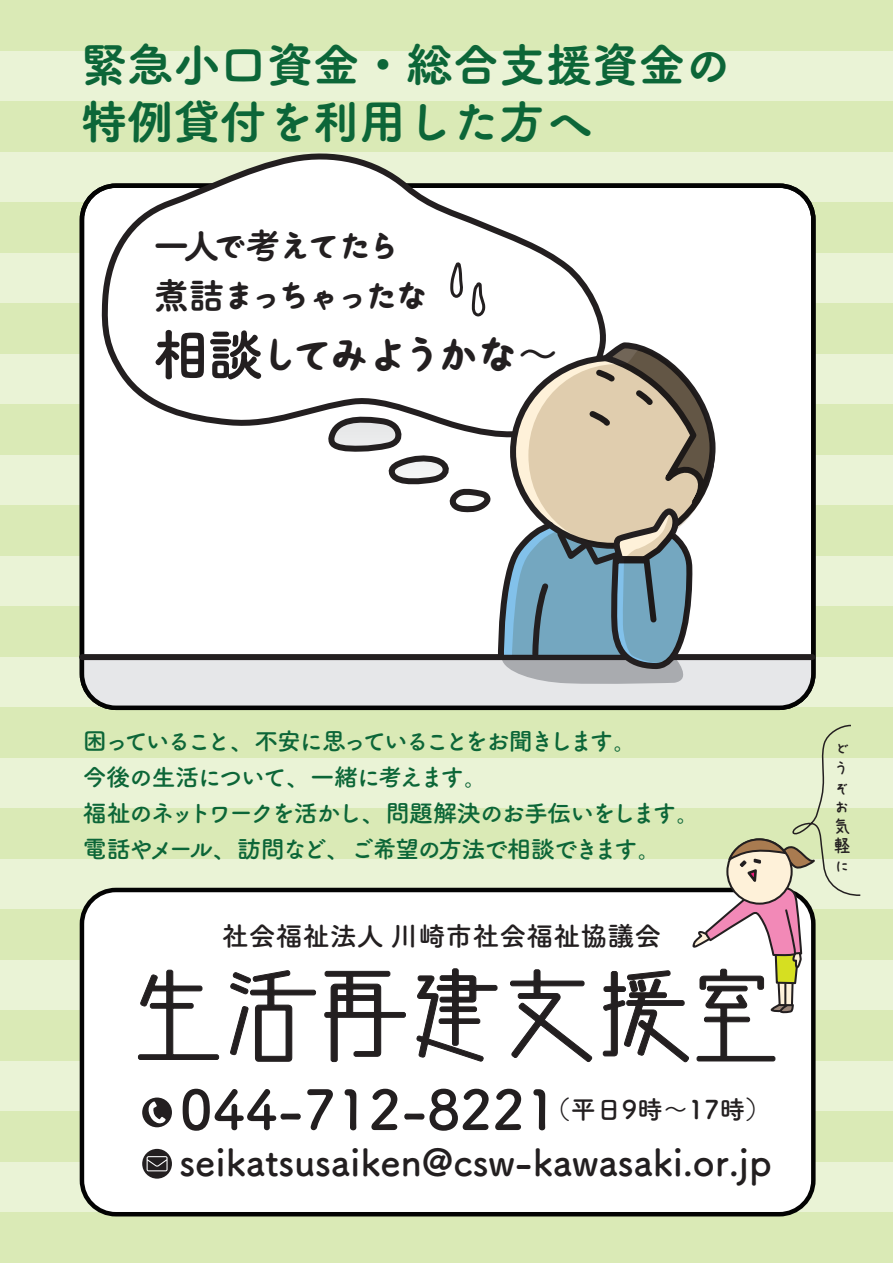
<style>
.page{position:relative;width:893px;height:1263px;background:#eaf3d6}
.page>*{position:absolute;margin:0;border:0;box-sizing:border-box;transform-origin:0 0}
.t1{font:99px "Nan Std L";letter-spacing:.01em;color:#231f20}
.t2{font:54.3px "Tsuku A Rd Gothic Std B";color:#231f20}
.t3{font:46.5px/57px "Tsuku A Rd Gothic Std E";color:#0c6638}
.t4{font:45px "iroha mochi";letter-spacing:-.2em;color:#231f20}
.t5{font:37.05px "Tsuku A Rd Gothic Std B";color:#231f20}
.t6{font:36px/49.5px "iroha mochi";letter-spacing:-.19em;color:#231f20}
.t7{font:27px "Tsuku A Rd Gothic Std B";color:#231f20}
.t8{font:24px/36px "Tsuku A Rd Gothic Std B";letter-spacing:-.075em;color:#0c6638}
.t9{font:24px "Tsuku A Rd Gothic Std B";letter-spacing:-.135em;color:#0c6638}
.t10{font:19.5px/19.5px "AP Japanesefont";color:#231f20}
.s1{font-family:"Tsuku A Rd Gothic Std E"}
.s2{font-family:"Tsuku A Rd Gothic Std E";font-size:55.5px}
</style>
<div class="page">
<div style="left:0;top:0;width:893px;height:51px;background:#daeab6"></div>
<div style="left:0;top:101px;width:893px;height:51px;background:#daeab6"></div>
<div style="left:0;top:202px;width:893px;height:51px;background:#daeab6"></div>
<div style="left:0;top:303px;width:893px;height:51px;background:#daeab6"></div>
<div style="left:0;top:404px;width:893px;height:51px;background:#daeab6"></div>
<div style="left:0;top:505px;width:893px;height:51px;background:#daeab6"></div>
<div style="left:0;top:606px;width:893px;height:51px;background:#daeab6"></div>
<div style="left:0;top:707px;width:893px;height:51px;background:#daeab6"></div>
<div style="left:0;top:808px;width:893px;height:51px;background:#daeab6"></div>
<div style="left:0;top:909px;width:893px;height:51px;background:#daeab6"></div>
<div style="left:0;top:1010px;width:893px;height:51px;background:#daeab6"></div>
<div style="left:0;top:1111px;width:893px;height:51px;background:#daeab6"></div>
<div style="left:0;top:1212px;width:893px;height:51px;background:#daeab6"></div>
<div style="left:82px;top:890px;width:731px;height:324px;background:#fff;border-radius:34px"></div>
<div style="left:80px;top:888px;width:736px;height:328px;border:4px solid #030303;border-radius:34px"></div>
<svg style="left:138px;top:969px;width:81px;height:91px"></svg>
<svg style="left:230px;top:970px;width:86px;height:92px"></svg>
<svg style="left:324px;top:970px;width:82px;height:92px"></svg>
<svg style="left:416px;top:968px;width:82px;height:94px"></svg>
<svg style="left:510px;top:969px;width:82px;height:93px"></svg>
<svg style="left:142px;top:1149px;width:30px;height:29px"></svg>
<svg style="left:147px;top:1156px;width:21px;height:15px"></svg>
<svg style="left:142px;top:1097px;width:30px;height:30px"></svg>
<svg style="left:148px;top:1101px;width:18px;height:22px"></svg>
<svg style="left:602px;top:724px;width:259px;height:338px"></svg>
<svg style="left:82px;top:153px;width:732px;height:554px;background:#e2e3e1"></svg>
<h3 class="t3" style="left:81px;top:34px;width:652px">緊急小口資金・総合支援資金の特例貸付を利用した方へ</h3>
<h3 class="t6" style="left:154px;top:221px;width:278px"><span class="s1">一人</span>で<span class="s1">考</span>えてたら<span class="s1">煮詰</span>まっちゃったな</h3>
<h3 class="t4" style="left:154px;top:331px;width:409px"><span class="s2">相談</span>してみようかな<span class="s1">～</span></h3>
<p class="t9" style="left:83px;top:722px;width:556px">困っていること、不安に思っていることをお聞きします。</p>
<p class="t8" style="left:83px;top:758px;width:619px">今後の生活について、一緒に考えます。<br>福祉のネットワークを活かし、問題解決のお手伝いをします。電話やメール、訪問など、ご希望の方法で相談できます。</p>
<p class="t7" style="left:222px;top:914px;width:441px">社会福祉法人 川崎市社会福祉協議会</p>
<h1 class="t1" style="left:133px;top:946px;width:654px">生活再建支援室</h1>
<h2 class="t2" style="left:180px;top:1067px;width:592px">044-712-8221<sup>（平日9時～17時）</sup></h2>
<h3 class="t5" style="left:180px;top:1133px;width:594px">seikatsusaiken@csw-kawasaki.or.jp</h3>
<p class="t10" style="left:833px;top:739px;width:19px">どうぞお気軽に</p>
</div>
